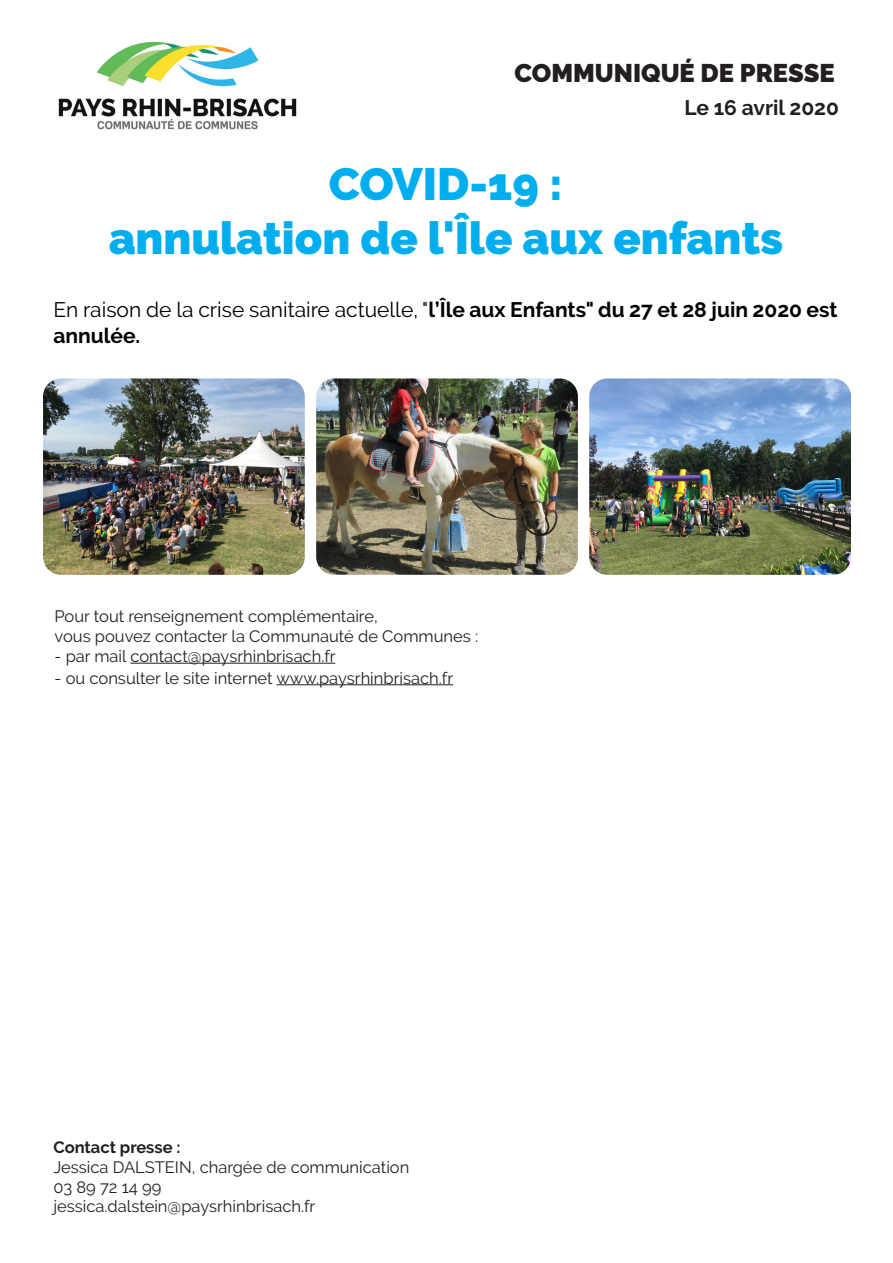
<style>
.page{position:relative;width:893px;height:1263px;background:#fff}
.page>*{position:absolute;margin:0;border:0;box-sizing:border-box;transform-origin:0 0}
.t1{font:900 45px "Raleway";color:#00aeef}
.t2{font:900 25.5px "Raleway";color:#231f20}
.t3{font:700 21px/25.2px "Raleway";color:#000}
.t4{font:700 21px "Raleway";color:#231f20}
.t5{font:16.5px "Raleway";color:#231f20}
.t6{font:700 16.5px "Raleway";color:#231f20}
.s1{font-weight:400}
</style>
<div class="page">
<img style="left:58px;top:41px;width:239px;height:89px">
<hr style="left:130px;top:663px;width:205px;height:1px;background:#231f20">
<hr style="left:277px;top:684px;width:176px;height:1px;background:#231f20">
<img style="left:43px;top:378px;width:262px;height:197px">
<img style="left:589px;top:378px;width:262px;height:197px">
<img style="left:316px;top:378px;width:262px;height:197px">
<p class="t2" style="left:514px;top:58px;width:322px">COMMUNIQUÉ DE PRESSE</p>
<p class="t4" style="left:685px;top:96px;width:156px">Le 16 avril 2020</p>
<p class="t1" style="left:329px;top:158px;width:235px">COVID-19 :</p>
<p class="t1" style="left:109px;top:212px;width:676px">annulation de l'Île aux enfants</p>
<p class="t3" style="left:53px;top:297px;width:786px"><span class="s1">En raison de la crise sanitaire actuelle, "</span>l’Île aux Enfants" du 27 et 28 juin 2020 est annulée.</p>
<p class="t5" style="left:55px;top:607px;width:325px">Pour tout renseignement complémentaire,</p>
<p class="t5" style="left:55px;top:627px;width:425px">vous pouvez contacter la Communauté de Communes :</p>
<p class="t5" style="left:55px;top:646px;width:283px">- par mail contact@paysrhinbrisach.fr</p>
<p class="t5" style="left:55px;top:668px;width:400px">- ou consulter le site internet www.paysrhinbrisach.fr</p>
<p class="t6" style="left:53px;top:1138px;width:129px">Contact presse :</p>
<p class="t5" style="left:53px;top:1157px;width:358px">Jessica DALSTEIN, chargée de communication</p>
<p class="t5" style="left:53px;top:1177px;width:110px">03 89 72 14 99</p>
<p class="t5" style="left:53px;top:1197px;width:264px">jessica.dalstein@paysrhinbrisach.fr</p>
</div>
